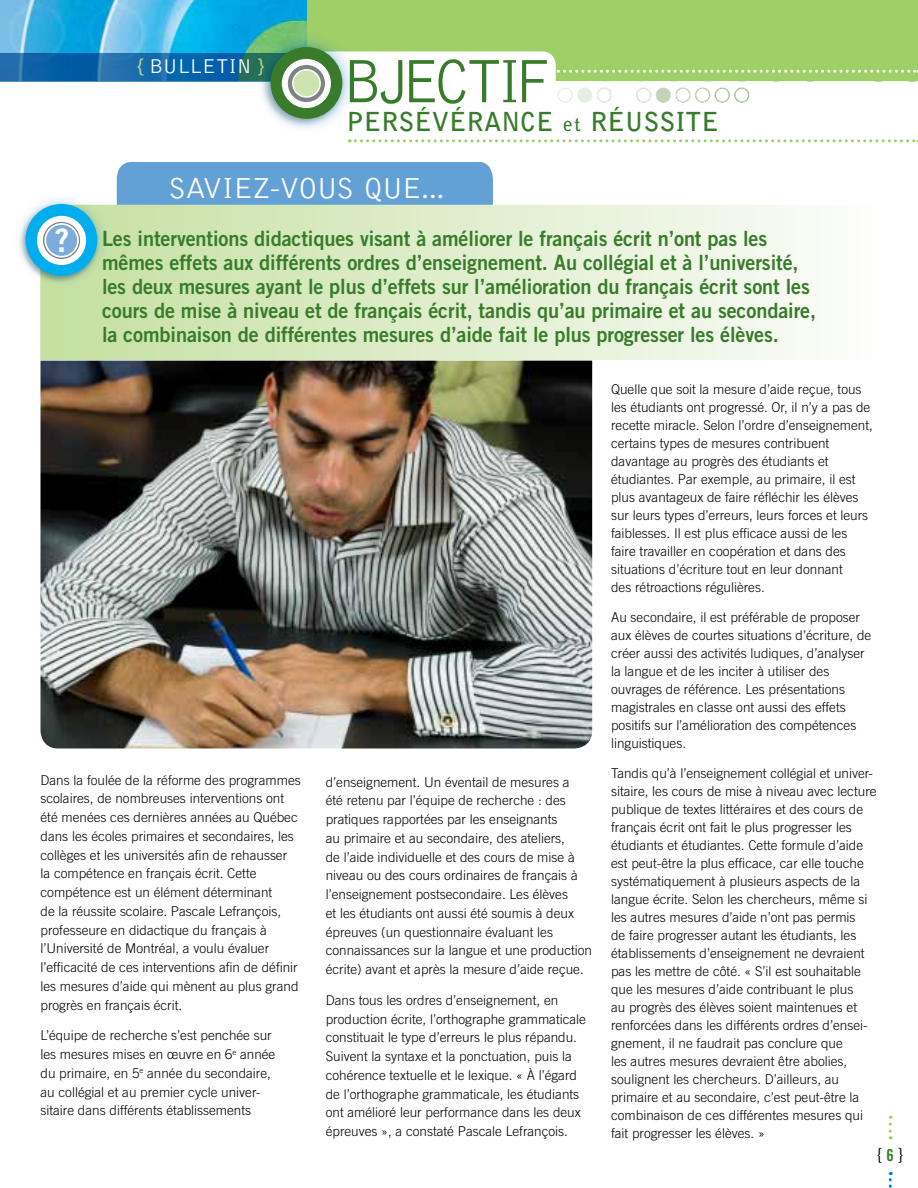
<style>
.page{position:relative;width:918px;height:1188px;background:#fff}
.page>*{position:absolute;margin:0;border:0;box-sizing:border-box;transform-origin:0 0}
.t1{font:300 63.45px "Bell Gothic";letter-spacing:-.09em;color:#387c2b;scale:.94 1}
.t2{font:32.4px "Trade Gothic Bold Two";color:#fff}
.t3{font:300 30px "Bell Gothic";letter-spacing:-.02em;color:#fff}
.t4{font:700 26.1px "Bell Gothic";color:#387c2b}
.t5{font:21px/24px "Trade Gothic Bold Two";letter-spacing:-.005em;color:#387c2b;scale:.95 1}
.t6{font:300 20.7px "Bell Gothic";color:#fff}
.t7{font:18px "Trade Gothic Cond Eighteen";color:#000}
.t8{font:300 13.5px/18px "Trade Gothic";color:#000}
.s1{font-size:24.3px;color:#b2d785}
.s2{font-size:19.2px}
.s3{font-family:"Trade Gothic Bold Cond Twenty";font-size:16.5px;color:#387c2b}
</style>
<div class="page">
<div style="left:117px;top:162px;width:376px;height:43px;background:#63a0d6"></div>
<img style="left:40px;top:361px;width:552px;height:387px">
<img style="left:557px;top:81px;width:361px;height:22px">
<div style="left:287px;top:0;width:631px;height:81px;background:#a0cf67"></div>
<img style="left:0;top:0;width:307px;height:53px">
<svg style="left:0;top:53px;width:253px;height:29px;background:#1267a6"></svg>
<div style="left:299px;top:52px;width:257px;height:61px;background:#fff;border-radius:14px"></div>
<svg style="left:555px;top:70px;width:363px;height:3px"></svg>
<svg style="left:349px;top:139px;width:569px;height:3px"></svg>
<div style="left:253px;top:29px;width:104px;height:105px;background:#0079c1;opacity:.5"></div>
<div style="left:271px;top:47px;width:71px;height:72px;background:#387c2b;border-radius:50%"></div>
<svg style="left:285px;top:62px;width:43px;height:43px"></svg>
<div style="left:282px;top:59px;width:49px;height:49px;border:6px solid #fff;border-radius:50%"></div>
<div style="left:293px;top:70px;width:27px;height:27px;background:#cee4b0;border-radius:50%"></div>
<div style="left:292px;top:69px;width:29px;height:29px;border:2px solid #fff;border-radius:50%"></div>
<svg style="left:40px;top:205px;width:778px;height:155px;background:#dfedcc"></svg>
<div style="left:13px;top:191px;width:96px;height:97px;background:#0079c1;opacity:.3"></div>
<div style="left:25px;top:204px;width:72px;height:72px;background:#00aeef;border-radius:50%"></div>
<svg style="left:40px;top:219px;width:43px;height:43px"></svg>
<div style="left:37px;top:216px;width:49px;height:49px;border:6px solid #fff;border-radius:50%"></div>
<div style="left:45px;top:224px;width:33px;height:33px;background:#7cacdc;border-radius:50%"></div>
<div style="left:44px;top:223px;width:35px;height:35px;border:2px solid #fff;border-radius:50%"></div>
<svg style="left:889px;top:1172px;width:3px;height:16px"></svg>
<svg style="left:889px;top:1116px;width:3px;height:23px"></svg>
<h3 class="t6" style="left:136px;top:55px;width:131px"><span class="s1">{</span> BULLETIN <span class="s1">}</span></h3>
<h1 class="t1" style="left:342px;top:47px;width:224px">BJECTIF</h1>
<h3 class="t4" style="left:346px;top:106px;width:374px">PERSÉVÉRANCE <span class="s2">et</span> RÉUSSITE</h3>
<h2 class="t2" style="left:55px;top:220px;width:16px">?</h2>
<h3 class="t3" style="left:168px;top:172px;width:278px">SAVIEZ-VO US QUE...</h3>
<p class="t5" style="left:102px;top:226px;width:753px">Les interventions didactiques visant à améliorer le français écrit n’ont pas les mêmes effets aux différents ordres d’enseignement. Au collégial et à l’université, les deux mesures ayant le plus d’effets sur l’amélioration du français écrit sont les cours de mise à niveau et de français écrit, tandis qu’au primaire et au secondaire, la combinaison de différentes mesures d’aide fait le plus progresser les élèves.</p>
<p class="t8" style="left:40px;top:770px;width:262px;line-height:18.8px">Dans la foulée de la réforme des programmes scolaires, de nombreuses interventions ont été menées ces dernières années au Québec dans les écoles primaires et secondaires, les collèges et les universités afin de rehausser<br>la compétence en français écrit. Cette compétence est un élément déterminant<br>de la réussite scolaire. Pascale Lefrançois, professeure en didactique du français à l’Université de Montréal, a voulu évaluer l’efficacité de ces interventions afin de définir les mesures d’aide qui mènent au plus grand progrès en français écrit.</p>
<p class="t8" style="left:40px;top:1026px;width:236px;line-height:18.8px">L’équipe de recherche s’est penchée sur les mesures mises en œuvre en 6<sup>e</sup> année du primaire, en 5<sup>e</sup> année du secondaire, au collégial et au premier cycle univer&shy;sitaire dans différents établissements</p>
<p class="t8" style="left:326px;top:772px;width:268px;line-height:18.8px">d’enseignement. Un éventail de mesures a<br>été retenu par l’équipe de recherche : des pratiques rapportées par les enseignants<br>au primaire et au secondaire, des ateliers,<br>de l’aide -individuelle et des cours de mise à niveau ou des cours ordinaires de français à l’enseignement postsecondaire. Les élèves<br>et les étudiants ont aussi été soumis à deux épreuves (un questionnaire évaluant les connaissances sur la langue et une production écrite) avant et après la mesure d’aide reçue.</p>
<p class="t8" style="left:326px;top:990px;width:262px;line-height:18.8px">Dans tous les ordres d’enseignement, en production écrite, l’orthographe grammaticale constituait le type d’erreurs le plus répandu.<br>Suivent la syntaxe et la ponctuation, puis la cohérence textuelle et le lexique. « À l’égard de l’orthographe grammaticale, les étudiants ont amélioré leur performance dans les deux épreuves », a constaté Pascale Lefrançois.</p>
<p class="t8" style="left:611px;top:380px;width:263px">Quelle que soit la mesure d’aide reçue, tous les étudiants ont progressé. Or, il n’y a pas de recette miracle. Selon l’ordre d’enseignement, certains types de mesures contribuent davantage au progrès des étudiants et étudiantes. Par exemple, au primaire, il est plus avantageux de faire réfléchir les élèves sur leurs types d’erreurs, leurs forces et leurs faiblesses. Il est plus efficace aussi de les faire travailler en coopération et dans des situations d’écriture tout en leur donnant<br>des rétroactions régulières.</p>
<p class="t8" style="left:611px;top:608px;width:262px">Au secondaire, il est préférable de proposer aux élèves de courtes situations d’écriture, de créer aussi des activités ludiques, d’analyser la langue et de les inciter à utiliser des ouvrages de référence. Les présentations magistrales en classe ont aussi des effets positifs sur -l’amélioration des compétences linguistiques.</p>
<p class="t8" style="left:611px;top:764px;width:267px">Tandis qu’à l’enseignement collégial et univer&shy;sitaire, les cours de mise à niveau avec lecture publique de textes littéraires et des cours de français écrit ont fait le plus progresser les étudiants et étudiantes. Cette formule d’aide est peut-être la plus efficace, car elle touche systématiquement à plusieurs aspects de la langue écrite. Selon les chercheurs, même si les autres mesures d’aide n’ont pas permis<br>de faire progresser autant les étudiants, les établissements d’enseignement ne devraient pas les mettre de côté. « S’il est souhaitable que les mesures d’aide contribuant le plus<br>au progrès des élèves soient maintenues et renforcées dans les différents ordres d’ensei&shy;gnement, il ne faudrait pas conclure que<br>les autres mesures devraient être abolies, soulignent les chercheurs. D’ailleurs, au primaire et au secondaire, c’est peut-être la combinaison de ces différentes mesures qui fait progresser les élèves. »</p>
<h3 class="t7" style="left:878px;top:1144px;width:27px">{ <span class="s3">6</span> }</h3>
</div>
